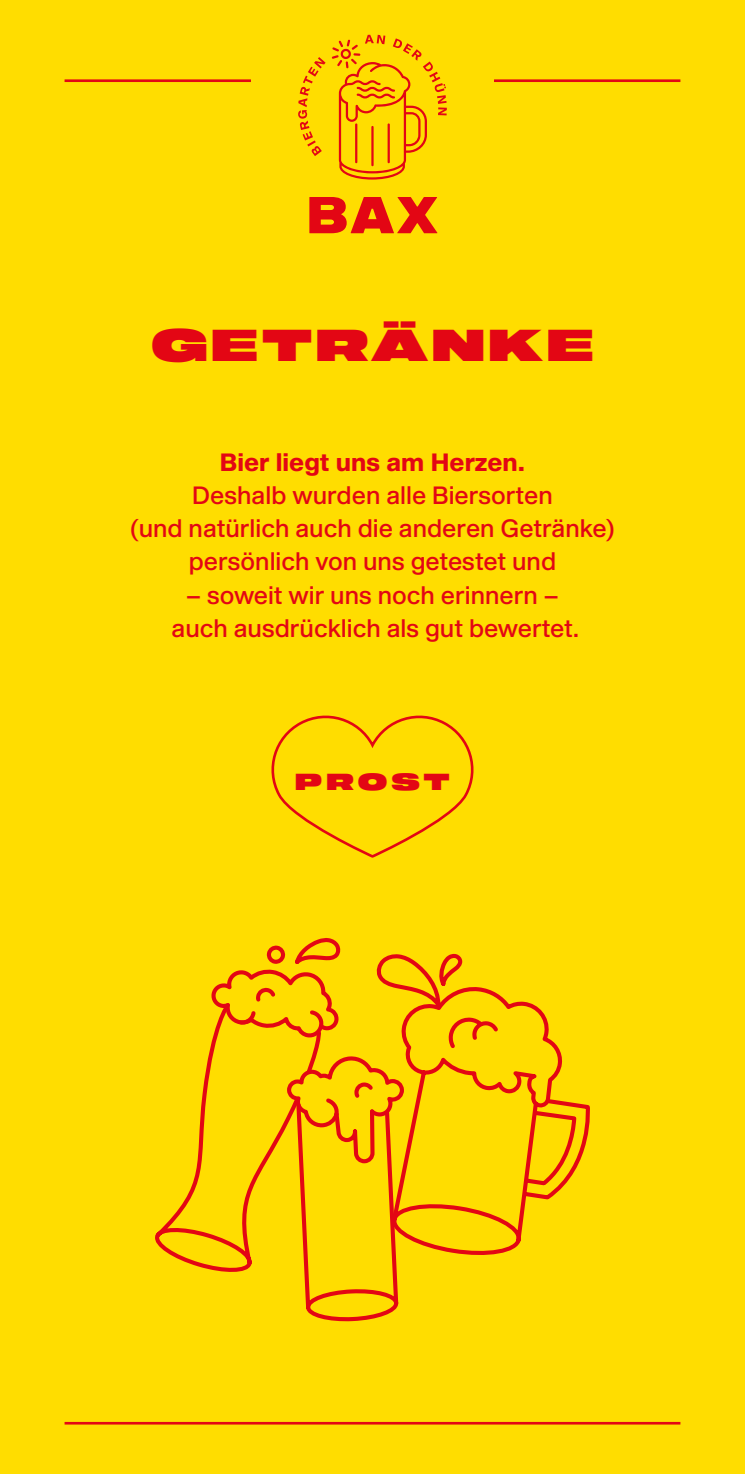
<style>
.page{position:relative;width:745px;height:1474px;background:#fff}
.page>*{position:absolute;margin:0;border:0;box-sizing:border-box;transform-origin:0 0}
.t1{font:43.75px "Shapiro 105 Max Extd";letter-spacing:.11em;color:#e30614}
.t2{font:24.5px/33.2px "Shapiro 55 Middle";color:#e30614;text-align:center}
.t3{font:22.75px "Shapiro 105 Max Extd";letter-spacing:.205em;color:#e30614}
.s1{font-family:"Shapiro 75";font-weight:800}
</style>
<div class="page">
<div style="left:0;top:0;width:744px;height:1473px;background:#fd0"></div>
<svg style="left:376px;top:953px;width:214px;height:302px"></svg>
<svg style="left:155px;top:938px;width:186px;height:333px"></svg>
<svg style="left:285px;top:1055px;width:121px;height:267px"></svg>
<svg style="left:271px;top:715px;width:203px;height:143px"></svg>
<hr style="left:64px;top:79px;width:187px;height:3px;background:#e30614">
<hr style="left:493px;top:79px;width:187px;height:3px;background:#e30614">
<svg style="left:309px;top:197px;width:128px;height:36px"></svg>
<svg style="left:298px;top:57px;width:27px;height:99px"></svg>
<svg style="left:331px;top:35px;width:115px;height:145px"></svg>
<hr style="left:371px;top:126px;width:2px;height:40px;background:#e30614">
<hr style="left:387px;top:123px;width:2px;height:40px;background:#e30614">
<hr style="left:355px;top:123px;width:2px;height:40px;background:#e30614">
<hr style="left:64px;top:1421px;width:616px;height:3px;background:#e30614">
<p class="t1" style="left:151px;top:314px;width:443px">GETRÄNKE</p>
<p class="t2" style="left:130px;top:446px;width:486px"><span class="s1">Bier liegt uns am Herzen.<br></span>Deshalb wurden alle Biersorten<br>(und natürlich auch die anderen Getränke) persönlich von uns getestet und</p>
<p class="t2" style="left:171px;top:579px;width:409px">– soweit wir uns noch erinnern – auch ausdrücklich als gut bewertet.</p>
<p class="t3" style="left:295px;top:765px;width:155px">PROST</p>
</div>
